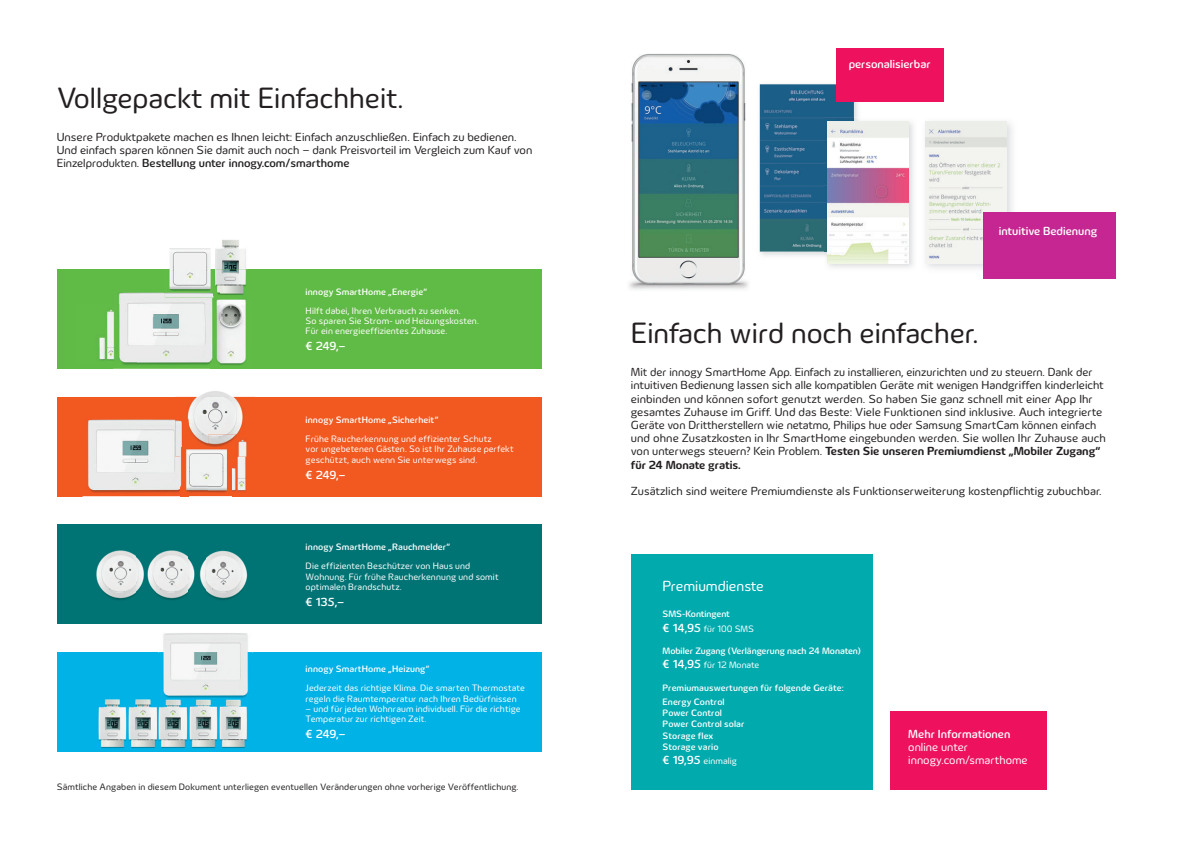
<style>
.page{position:relative;width:1191px;height:842px;background:#fff}
.page>*{position:absolute;margin:0;border:0;box-sizing:border-box;transform-origin:0 0}
.t1{font:30px "Innogy";color:#231f20}
.t2{font:15px "Innogy";color:#fff}
.t3{font:12px/13.2px "Innogy";color:#231f20}
.t4{font:500 12px "Innogy";color:#fff}
.t5{font:12px/13.2px "Innogy";color:#fff}
.t6{font:9.5px/10.4px "Innogy";letter-spacing:.01em;color:#fff}
.t7{font:500 9.5px/11.2px "Innogy";letter-spacing:.005em;color:#fff}
.t8{font:9.5px "Innogy";letter-spacing:.005em;color:#231f20}
.t9{font:500 9.5px/14.2px "Innogy";letter-spacing:-.015em;color:#fff}
.s1{font-weight:500}
.s2{font-weight:700}
.s3{font-size:12px}
.s4{font-weight:400}
.s5{font-weight:500;font-size:12px}
</style>
<div class="page">
<div style="left:57px;top:269px;width:484px;height:100px;background:#60bb46"></div>
<div style="left:57px;top:397px;width:484px;height:99px;background:#f15921"></div>
<div style="left:57px;top:524px;width:484px;height:100px;background:#007475"></div>
<div style="left:57px;top:652px;width:484px;height:99px;background:#00b2e6"></div>
<div style="left:631px;top:554px;width:241px;height:236px;background:#00aaad"></div>
<img style="left:759px;top:84px;width:102px;height:172px">
<img style="left:760px;top:84px;width:94px;height:168px">
<img style="left:827px;top:121px;width:87px;height:147px">
<img style="left:824px;top:118px;width:30px;height:134px">
<img style="left:827px;top:121px;width:81px;height:142px">
<img style="left:925px;top:121px;width:87px;height:148px">
<img style="left:926px;top:121px;width:80px;height:142px">
<div style="left:836px;top:48px;width:107px;height:53px;background:#ed115e"></div>
<div style="left:983px;top:212px;width:132px;height:66px;background:#c52691"></div>
<div style="left:890px;top:712px;width:156px;height:78px;background:#ed115e"></div>
<img style="left:629px;top:54px;width:119px;height:236px">
<img style="left:113px;top:343px;width:97px;height:26px">
<img style="left:117px;top:292px;width:97px;height:25px">
<img style="left:136px;top:317px;width:74px;height:26px">
<img style="left:219px;top:298px;width:27px;height:67px">
<img style="left:210px;top:298px;width:9px;height:65px">
<img style="left:216px;top:239px;width:30px;height:30px">
<img style="left:216px;top:269px;width:32px;height:26px">
<img style="left:165px;top:248px;width:51px;height:49px">
<svg style="left:213px;top:292px;width:6px;height:3px"></svg>
<img style="left:99px;top:304px;width:37px;height:60px">
<img style="left:83px;top:496px;width:98px;height:1px">
<img style="left:87px;top:419px;width:94px;height:74px">
<img style="left:232px;top:457px;width:14px;height:35px">
<img style="left:189px;top:449px;width:43px;height:48px">
<img style="left:181px;top:457px;width:8px;height:35px">
<img style="left:208px;top:457px;width:24px;height:37px">
<img style="left:175px;top:391px;width:80px;height:55px">
<img style="left:175px;top:419px;width:14px;height:38px">
<img style="left:208px;top:435px;width:47px;height:22px">
<svg style="left:181px;top:448px;width:8px;height:9px"></svg>
<img style="left:96px;top:550px;width:110px;height:50px">
<img style="left:136px;top:550px;width:19px;height:50px">
<img style="left:206px;top:550px;width:42px;height:27px">
<img style="left:189px;top:577px;width:58px;height:23px">
<img style="left:158px;top:633px;width:95px;height:65px">
<img style="left:98px;top:699px;width:150px;height:49px">
<img style="left:128px;top:699px;width:1px;height:49px">
<img style="left:159px;top:699px;width:29px;height:6px">
<img style="left:158px;top:699px;width:1px;height:49px">
<img style="left:188px;top:705px;width:1px;height:43px">
<img style="left:218px;top:705px;width:1px;height:43px">
<h1 class="t1" style="left:57px;top:86px;width:348px">Vollgepackt mit Einfachheit.</h1>
<p class="t3" style="left:57px;top:131px;width:477px">Unsere Produktpakete machen es Ihnen leicht: Einfach anzuschließen. Einfach zu bedienen.<br>Und einfach sparen können Sie damit auch noch – dank Preisvorteil im Vergleich zum Kauf von<br>Einzelprodukten. <span class="s1">Bestellung unter innogy.com/smarthome</span></p>
<p class="t7" style="left:306px;top:286px;width:123px">innogy SmartHome „Energie“</p>
<p class="t6" style="left:306px;top:306px;width:175px">Hilft dabei, Ihren Verbrauch zu senken.<br>So sparen Sie Strom- und Heizungskosten.<br>Für ein energieeffizientes Zuhause.</p>
<p class="t4" style="left:306px;top:342px;width:42px">€ 249,–</p>
<p class="t7" style="left:306px;top:415px;width:134px">innogy SmartHome „Sicherheit“</p>
<p class="t6" style="left:306px;top:434px;width:209px">Frühe Raucherkennung und effizienter Schutz<br>vor ungebetenen Gästen. So ist Ihr Zuhause perfekt geschützt, auch wenn Sie unterwegs sind.</p>
<p class="t4" style="left:306px;top:470px;width:42px">€ 249,–</p>
<p class="t7" style="left:306px;top:542px;width:146px">innogy SmartHome „Rauchmelder“</p>
<p class="t6" style="left:306px;top:561px;width:194px">Die effizienten Beschützer von Haus und<br>Wohnung. Für frühe Raucherkennung und somit optimalen Brandschutz.</p>
<p class="t4" style="left:306px;top:598px;width:40px">€ 135,–</p>
<p class="t7" style="left:306px;top:664px;width:125px">innogy SmartHome „Heizung“</p>
<p class="t6" style="left:306px;top:683px;width:221px">Jederzeit das richtige Klima. Die smarten Thermostate regeln die Raumtemperatur nach Ihren Bedürfnissen</p>
<p class="t6" style="left:306px;top:704px;width:216px">– und für jeden Wohnraum individuell. Für die richtige<br>Temperatur zur richtigen Zeit.</p>
<p class="t4" style="left:306px;top:730px;width:42px">€ 249,–</p>
<p class="t8" style="left:57px;top:783px;width:463px">Sämtliche Angaben in diesem Dokument unterliegen eventuellen Veränderungen ohne vorherige Veröffentlichung.</p>
<p class="t4" style="left:848px;top:60px;width:83px">personalisierbar</p>
<p class="t4" style="left:998px;top:227px;width:100px">intuitive Bedienung</p>
<h1 class="t1" style="left:631px;top:322px;width:349px">Einfach wird noch einfacher.</h1>
<p class="t3" style="left:631px;top:366px;width:476px">Mit der innogy SmartHome App. Einfach zu installieren, einzurichten und zu steuern. Dank der intuitiven Bedienung lassen sich alle kompatiblen Geräte mit wenigen Handgriffen kinderleicht einbinden und können sofort genutzt werden. So haben Sie ganz schnell mit einer App Ihr gesamtes Zuhause im Griff. Und das Beste: Viele Funktionen sind inklusive. Auch integrierte Geräte von Drittherstellern wie netatmo, Philips hue oder Samsung SmartCam können einfach und ohne Zusatzkosten in Ihr SmartHome eingebunden werden. Sie wollen Ihr Zuhause auch von unterwegs steuern? Kein Problem. <span class="s2">Testen Sie unseren Premiumdienst „Mobiler Zugang“ für 24 Monate gratis.</span></p>
<p class="t3" style="left:631px;top:485px;width:472px">Zusätzlich sind weitere Premiumdienste als Funktionserweiterung kostenpflichtig zubuchbar.</p>
<p class="t2" style="left:662px;top:581px;width:103px">Premiumdienste</p>
<p class="t9" style="left:662px;top:608px;width:93px">SMS-Kontingent<br><span class="s3">€ 14,95</span> <span class="s4">für 100 SMS</span></p>
<p class="t7" style="left:662px;top:644px;width:200px;line-height:14.2px">Mobiler Zugang (Verlängerung nach 24 Monaten) <span class="s3">€ 14,95</span> <span class="s4">für 12 Monate</span></p>
<p class="t7" style="left:662px;top:681px;width:183px;line-height:14.2px">Premiumauswertungen für folgende Geräte:<br>Energy Control</p>
<p class="t7" style="left:662px;top:708px;width:83px">Power Control<br>Power Control solar<br>Storage flex<br>Storage vario</p>
<p class="t6" style="left:662px;top:756px;width:76px"><span class="s5">€ 19,95</span> einmalig</p>
<p class="t4" style="left:908px;top:729px;width:104px">Mehr Informationen</p>
<p class="t5" style="left:908px;top:741px;width:121px">online unter innogy.com/smarthome</p>
</div>
